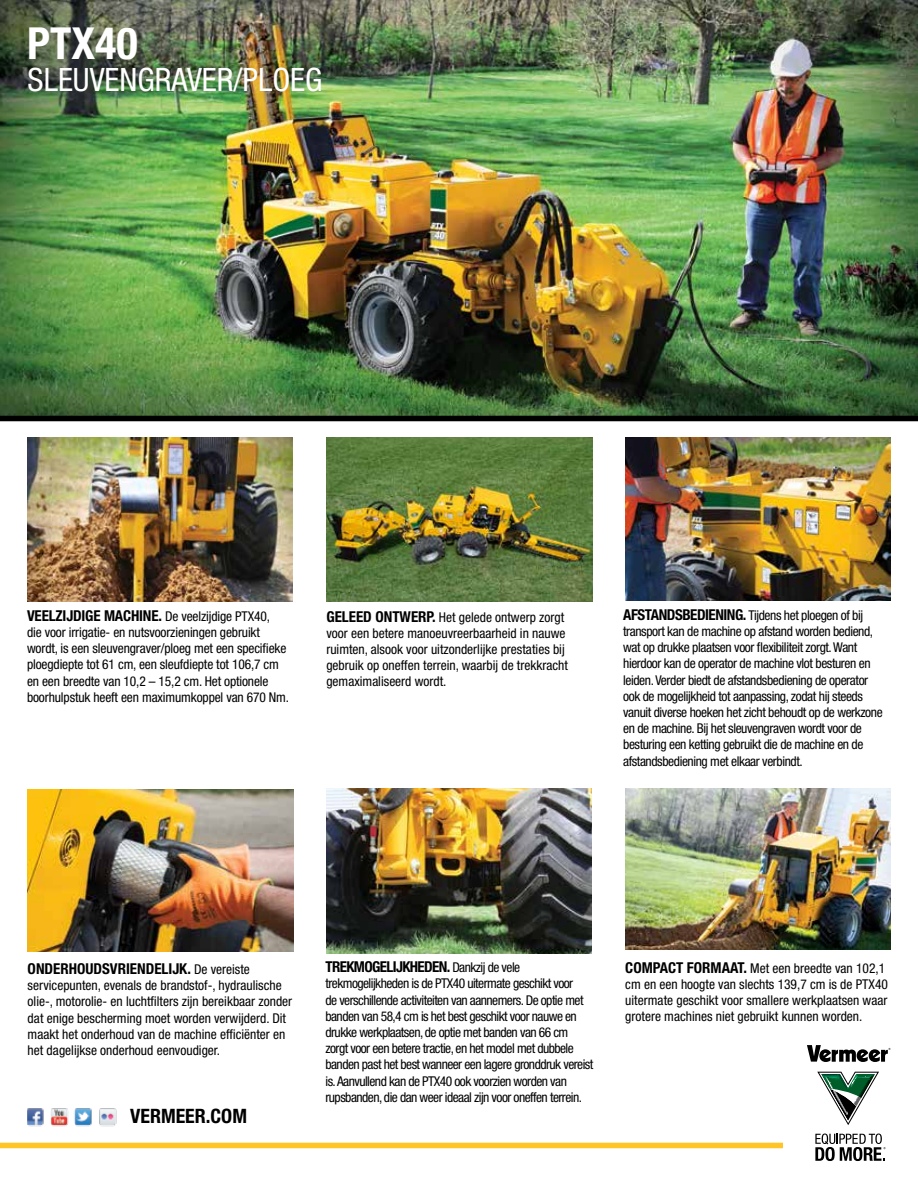
<style>
.page{position:relative;width:918px;height:1188px;background:#fff}
.page>*{position:absolute;margin:0;border:0;box-sizing:border-box;transform-origin:0 0}
.t1{font:700 condensed 44.25px "Helvetica Neue LT Std";color:#fff}
.t2{font:condensed 32.25px "Helvetica Neue LT Std";color:#fff}
.t3{font:700 condensed 19.8px "Helvetica Neue LT Std";color:#000}
.t4{font:700 condensed 15px "Helvetica Neue LT Std";letter-spacing:-.01em;color:#000}
.t5{font:700 condensed 15px "Helvetica Neue LT Std";letter-spacing:-.04em;color:#000}
.t6{font:condensed 13.5px/16.2px "Helvetica Neue LT Std";letter-spacing:-.03em;color:#000}
.t7{font:condensed 13.5px/16.2px "Helvetica Neue LT Std";color:#000}
.t8{font:condensed 13.5px/16.2px "Helvetica Neue LT Std";letter-spacing:-.01em;color:#000}
.s1{font-weight:400;font-size:13.5px}
.s2{font-weight:700;font-size:15px}
</style>
<div class="page">
<img style="left:625px;top:437px;width:266px;height:164px">
<svg style="left:807px;top:1045px;width:83px;height:17px"></svg>
<svg style="left:815px;top:1134px;width:71px;height:27px"></svg>
<svg style="left:817px;top:1072px;width:62px;height:53px"></svg>
<img style="left:27px;top:1108px;width:90px;height:19px">
<img style="left:27px;top:437px;width:266px;height:164px">
<div style="left:0;top:1143px;width:783px;height:5px;background:#ffc425"></div>
<img style="left:326px;top:788px;width:266px;height:165px">
<img style="left:326px;top:437px;width:266px;height:164px">
<img style="left:625px;top:788px;width:266px;height:162px">
<img style="left:28px;top:789px;width:265px;height:162px">
<img style="left:0;top:0;width:918px;height:416px">
<div style="left:0;top:416px;width:918px;height:5px;background:#000"></div>
<h1 class="t1" style="left:27px;top:16px;width:112px">PTX40</h1>
<h2 class="t2" style="left:28px;top:61px;width:296px">SLEUVENGRAVER/PLOEG</h2>
<h2 class="t2" style="left:32px;top:65px;width:296px">SLEUVENGRAVER/PLOEG</h2>
<p class="t4" style="left:27px;top:606px;width:245px">VEELZIJDIGE MACHINE. <span class="s1">De veelzijdige PTX40,</span></p>
<p class="t8" style="left:27px;top:624px;width:264px">die voor irrigatie- en nutsvoorzieningen gebruikt wordt, is een sleuvengraver/ploeg met een specifieke ploegdiepte tot 61 cm, een sleufdiepte tot 106,7 cm en een breedte van 10,2 – 15,2 cm. Het optionele boorhulpstuk heeft een maximumkoppel van 670 Nm.</p>
<p class="t7" style="left:326px;top:609px;width:243px"><span class="s2">GELEED ONTWERP.</span> Het gelede ontwerp zorgt voor een betere manoeuvreerbaarheid in nauwe ruimten, alsook voor uitzonderlijke prestaties bij gebruik op oneffen terrein, waarbij de trekkracht gemaximaliseerd wordt.</p>
<p class="t6" style="left:623px;top:607px;width:261px"><span class="s2">AFSTANDSBEDIENING.</span> Tijdens het ploegen of bij transport kan de machine op afstand worden bediend, wat op drukke plaatsen voor flexibiliteit zorgt. Want hierdoor kan de operator de machine vlot besturen en leiden. Verder biedt de afstandsbediening de operator ook de mogelijkheid tot aanpassing, zodat hij steeds vanuit diverse hoeken het zicht behoudt op de werkzone en de machine. Bij het sleuvengraven wordt voor de besturing een ketting gebruikt die de machine en de afstandsbediening met elkaar verbindt.</p>
<p class="t4" style="left:28px;top:960px;width:224px">ONDERHOUDSVRIENDELIJK. <span class="s1">De vereiste</span></p>
<p class="t7" style="left:28px;top:977px;width:266px">servicepunten, evenals de brandstof-, hydraulische olie-, motorolie- en luchtfilters zijn bereikbaar zonder dat enige bescherming moet worden verwijderd. Dit maakt het onderhoud van de machine efficiënter en het dagelijkse onderhoud eenvoudiger.</p>
<h3 class="t3" style="left:130px;top:1104px;width:118px">VERMEER.COM</h3>
<p class="t5" style="left:326px;top:958px;width:196px">TREKMOGELIJKHEDEN. <span class="s1">Dankzij de vele</span></p>
<p class="t6" style="left:325px;top:975px;width:269px">trekmogelijkheden is de PTX40 uitermate geschikt voor<br>de verschillende activiteiten van aannemers. De optie met banden van 58,4 cm is het best geschikt voor nauwe en drukke werkplaatsen, de optie met banden van 66 cm zorgt voor een betere tractie, en het model met dubbele banden past het best wanneer een lagere gronddruk vereist is. Aanvullend kan de PTX40 ook voorzien worden van rupsbanden, die dan weer ideaal zijn voor oneffen terrein.</p>
<p class="t7" style="left:625px;top:960px;width:264px"><span class="s2">COMPACT FORMAAT.</span> Met een breedte van 102,1 cm en een hoogte van slechts 139,7 cm is de PTX40 uitermate geschikt voor smallere werkplaatsen waar grotere machines niet gebruikt kunnen worden.</p>
</div>
